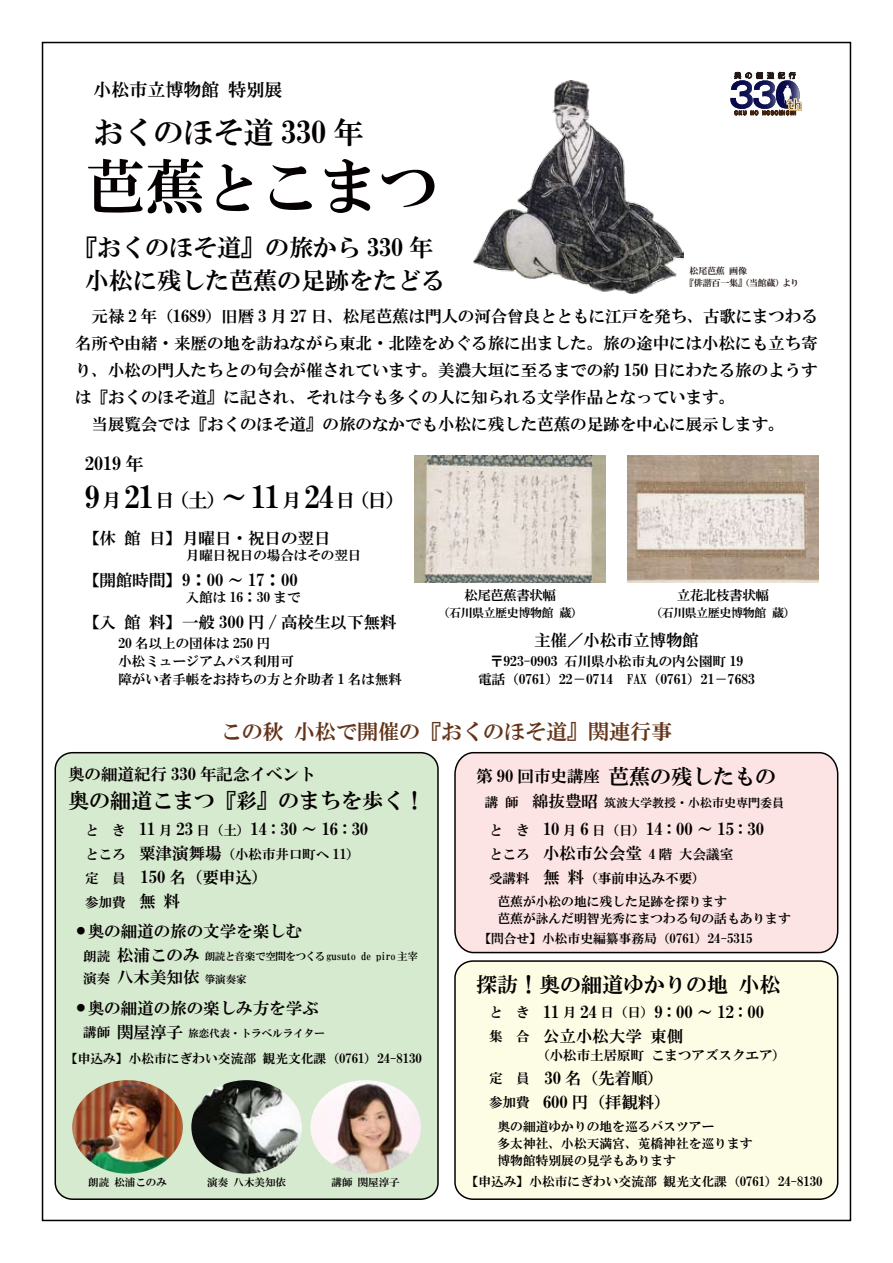
<style>
.page{position:relative;width:893px;height:1263px;background:#fff}
.page>*{position:absolute;margin:0;border:0;box-sizing:border-box;transform-origin:0 0}
.t1{font:60px "HG Mincho E";color:#040000}
.t2{font:30px "HG Mincho E";color:#040000}
.t3{font:24px/33px "HG Mincho E";color:#040000;text-align:center}
.t4{font:21px "HG Mincho E";color:#040000}
.t5{font:21px "HG Mincho E";color:#633419}
.t6{font:19.5px "HG Mincho E";color:#040000}
.t7{font:18px "HG Mincho E";color:#040000}
.t8{font:16.5px/27px "HG Mincho E";color:#040000}
.t9{font:13.5px/18px "HG Mincho E";color:#040000}
.t10{font:13.5px "HG Mincho E";letter-spacing:-.04em;color:#040000}
.t11{font:13.5px "HG Mincho E";letter-spacing:-.03em;color:#040000}
.t12{font:12.75px/16.5px "HG Mincho E";color:#040000}
.t13{font:12px "HG Mincho E";letter-spacing:-.025em;color:#040000}
.t14{font:12px "HG Mincho E";color:#040000}
.t15{font:10.5px "HG Mincho E";color:#040000}
.t16{font:10.5px "HG Mincho E";letter-spacing:-.035em;color:#040000}
.t17{font:9px/12px "HG Mincho E";letter-spacing:-.025em;color:#221815}
.s1{font-size:54px}
.s2{font-size:30px}
.s3{font-size:27px}
.s4{font-size:21px}
.s5{font-size:13.5px}
.s6{font-size:16.5px}
.s7{font-size:10.5px}
</style>
<div class="page">
<img style="left:473px;top:81px;width:210px;height:212px">
<img style="left:415px;top:455px;width:191px;height:128px">
<img style="left:627px;top:455px;width:192px;height:128px">
<div style="left:55px;top:753px;width:383px;height:446px;background:#d6ead0;border-radius:17px"></div>
<div style="left:55px;top:752px;width:384px;height:448px;border:2px solid #040000;border-radius:17px"></div>
<div style="left:454px;top:751px;width:385px;height:203px;background:#fce4e4"></div>
<div style="left:455px;top:961px;width:383px;height:238px;background:#fdfce5;border-radius:18px"></div>
<div style="left:454px;top:960px;width:384px;height:240px;border:2px solid #040000;border-radius:18px"></div>
<svg style="left:730px;top:71px;width:72px;height:45px"></svg>
<img style="left:72px;top:1080px;width:111px;height:94px;border-radius:50%">
<img style="left:191px;top:1080px;width:111px;height:94px;border-radius:50%">
<img style="left:310px;top:1080px;width:111px;height:94px;border-radius:50%">
<p class="t7" style="left:94px;top:80px;width:191px">小松市立博物館 特別展</p>
<h2 class="t2" style="left:94px;top:117px;width:272px">おくのほそ道 330 年</h2>
<h1 class="t1" style="left:85px;top:156px;width:356px">芭蕉<span class="s1">と</span>こまつ</h1>
<h3 class="t3" style="left:73px;top:231px;width:373px">『おくのほそ道』の旅から 330 年小松に残した芭蕉の足跡をたどる</h3>
<p class="t17" style="left:685px;top:264px;width:116px;text-indent:5px">松尾芭蕉 画像<br>『俳諧百一集』（当館蔵）より</p>
<p class="t8" style="left:75px;top:302px;width:744px">　元禄 2 年（1689）旧暦 3 月 27 日、松尾芭蕉は門人の河合曾良とともに江戸を発ち、古歌にまつわる名所や由緒・来歴の地を訪ねながら東北・北陸をめぐる旅に出ました。旅の途中には小松にも立ち寄り、小松の門人たちとの句会が催されています。美濃大垣に至るまでの約 150 日にわたる旅のようすは『おくのほそ道』に記され、それは今も多くの人に知られる文学作品となっています。<br>　当展覧会では『おくのほそ道』の旅のなかでも小松に残した芭蕉の足跡を中心に展示します。</p>
<p class="t7" style="left:85px;top:454px;width:60px">2019 年</p>
<p class="t6" style="left:85px;top:490px;width:322px"><span class="s2">9</span>月 <span class="s2">21</span>日（土）<span class="s3">～</span><span class="s2">11</span>月 <span class="s2">24</span>日（日）</p>
<p class="t8" style="left:83px;top:525px;width:249px">【休 館 日】月曜日・祝日の翌日</p>
<p class="t9" style="left:186px;top:546px;width:177px">月曜日祝日の場合はその翌日</p>
<p class="t8" style="left:83px;top:567px;width:216px">【開館時間】9：00 ～ 17：00</p>
<p class="t9" style="left:186px;top:588px;width:116px">入館は 16：30 まで</p>
<p class="t8" style="left:83px;top:609px;width:315px">【入 館 料】一般 300 円 / 高校生以下無料</p>
<p class="t9" style="left:118px;top:634px;width:285px">20 名以上の団体は 250 円<br>小松ミュージアムパス利用可<br>障がい者手帳をお持ちの方と介助者 1 名は無料</p>
<p class="t8" style="left:534px;top:627px;width:166px">主催／小松市立博物館</p>
<p class="t10" style="left:464px;top:589px;width:93px">松尾芭蕉書状幅</p>
<p class="t13" style="left:437px;top:607px;width:147px">（石川県立歴史博物館 蔵）</p>
<p class="t11" style="left:677px;top:589px;width:94px">立花北枝書状幅</p>
<p class="t13" style="left:650px;top:607px;width:147px">（石川県立歴史博物館 蔵）</p>
<p class="t9" style="left:478px;top:652px;width:278px;text-align:center">〒923-0903 石川県小松市丸の内公園町 19<br>電話（0761）22－0714　FAX（0761）21－7683</p>
<p class="t5" style="left:221px;top:721px;width:453px">この秋 小松で開催の『おくのほそ道』関連行事</p>
<p class="t8" style="left:68px;top:760px;width:249px">奥の細道紀行 330 年記念イベント</p>
<p class="t4" style="left:68px;top:789px;width:358px">奥の細道こまつ『彩』のまちを歩く！</p>
<p class="t8" style="left:476px;top:762px;width:301px">第 90 回市史講座 <span class="s4">芭蕉の残したもの</span></p>
<p class="t14" style="left:485px;top:797px;width:301px"><span class="s5">講 師</span> <span class="s6">綿抜豊昭</span>筑波大学教授・小松市史専門委員</p>
<p class="t8" style="left:489px;top:815px;width:276px"><span class="s5">と　き</span> 10 <span class="s5">月</span> 6 <span class="s5">日（日）</span>14<span class="s5">：</span>00 ～ 15<span class="s5">：</span>30</p>
<p class="t9" style="left:489px;top:842px;width:246px;line-height:24px">ところ <span class="s6">小松市公会堂</span> 4 階 大会議室受講料 <span class="s6">無 料</span>（事前申込み不要）</p>
<p class="t8" style="left:85px;top:815px;width:285px"><span class="s5">と　き</span> 11 <span class="s5">月</span> 23 <span class="s5">日（土）</span>14<span class="s5">：</span>30 ～ 16<span class="s5">：</span>30</p>
<p class="t9" style="left:85px;top:845px;width:276px">ところ <span class="s6">粟津演舞場</span>（小松市井口町へ 11）</p>
<p class="t8" style="left:85px;top:863px;width:185px"><span class="s5">定　員</span> 150 名（要申込）</p>
<p class="t9" style="left:85px;top:893px;width:97px">参加費 <span class="s6">無 料</span></p>
<p class="t12" style="left:497px;top:893px;width:295px">芭蕉が小松の地に残した足跡を探ります<br>芭蕉が詠んだ明智光秀にまつわる句の話もあります</p>
<p class="t8" style="left:77px;top:917px;width:227px"><sup>●</sup> 奥の細道の旅の文学を楽しむ</p>
<p class="t16" style="left:83px;top:951px;width:336px"><span class="s5">朗読</span><span class="s6">松浦このみ</span>朗読と音楽で空間をつくる gusuto de piro 主宰</p>
<p class="t8" style="left:83px;top:964px;width:165px"><span class="s5">演奏</span>八木美知依<span class="s7">箏演奏家</span></p>
<p class="t8" style="left:77px;top:994px;width:244px"><sup>●</sup> 奥の細道の旅の楽しみ方を学ぶ</p>
<p class="t15" style="left:83px;top:1028px;width:243px"><span class="s5">講師</span><span class="s6">関屋淳子</span>旅恋代表・トラベルライター</p>
<p class="t12" style="left:478px;top:930px;width:276px">【問合せ】小松市史編纂事務局（0761）24-5315</p>
<p class="t4" style="left:476px;top:974px;width:306px">探訪！奥の細道ゆかりの地 小松</p>
<p class="t8" style="left:489px;top:1000px;width:276px;line-height:24px"><span class="s5">と　き</span> 11 <span class="s5">月</span> 24 <span class="s5">日（日）</span>9<span class="s5">：</span>00 ～ 12<span class="s5">：</span>00<span class="s5">集　合</span> 公立小松大学 東側</p>
<p class="t9" style="left:536px;top:1046px;width:251px">（小松市土居原町 こまつアズスクエア）</p>
<p class="t8" style="left:489px;top:1066px;width:183px;line-height:24px"><span class="s5">定　員</span> 30 名（先着順）<span class="s5">参加費</span> 600 円（拝観料）</p>
<p class="t12" style="left:65px;top:1050px;width:358px">【申込み】小松市にぎわい交流部 観光文化課 （0761）24-8130</p>
<p class="t12" style="left:497px;top:1118px;width:256px">奥の細道ゆかりの地を巡るバスツアー<br>多太神社、小松天満宮、莵橋神社を巡ります博物館特別展の見学もあります</p>
<p class="t15" style="left:88px;top:1177px;width:80px">朗読 松浦このみ</p>
<p class="t15" style="left:207px;top:1177px;width:80px">演奏 八木美知依</p>
<p class="t15" style="left:332px;top:1177px;width:70px">講師 関屋淳子</p>
<p class="t12" style="left:466px;top:1173px;width:359px">【申込み】小松市にぎわい交流部 観光文化課 （0761）24-8130</p>
</div>
